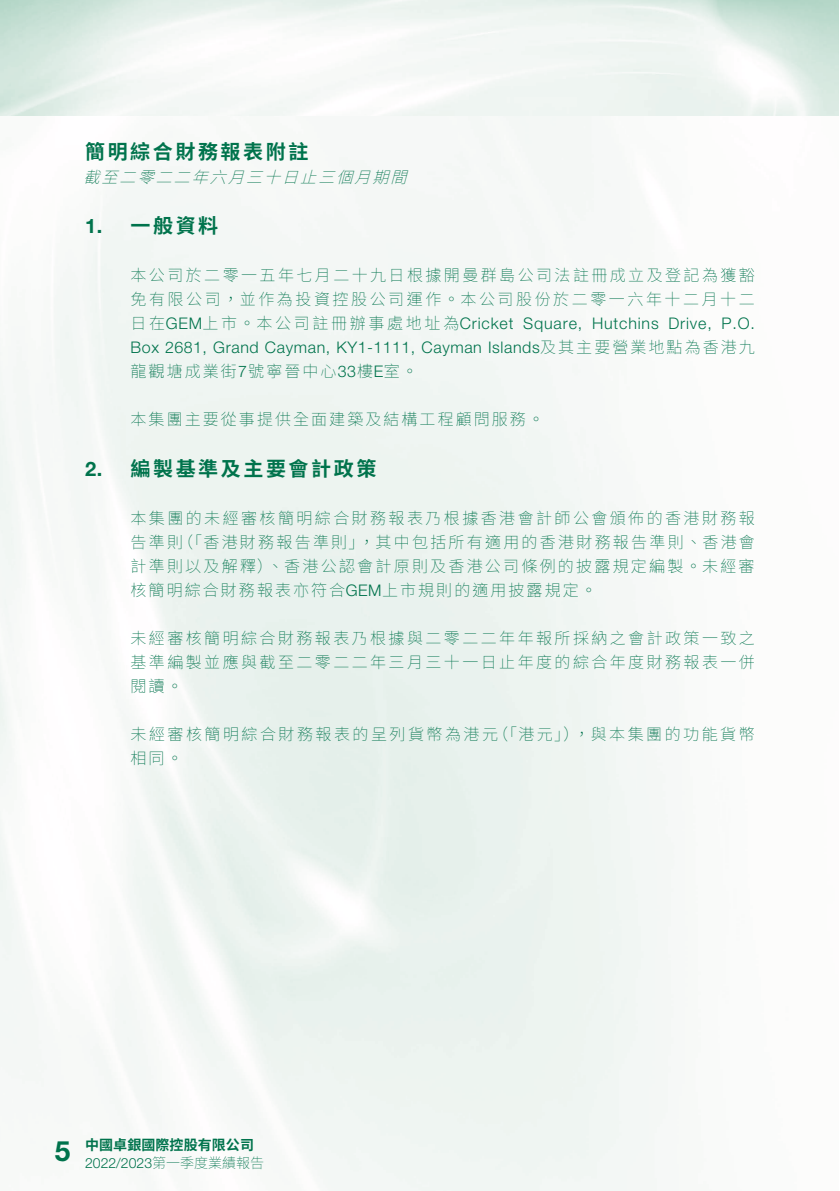
<style>
.page{position:relative;width:840px;height:1191px;background:#fff}
.page>*{position:absolute;margin:0;border:0;box-sizing:border-box;transform-origin:0 0}
.t1{font:700 28px "Helvetica Neue LT Std";color:#00734c}
.t2{font:700 20px "Source Han Sans HC";letter-spacing:.13em;color:#00734c}
.t3{font:700 20px "Helvetica Neue LT Std";color:#00734c}
.t4{font:200 16px/24px "Source Han Sans HC";letter-spacing:.15em;color:#00734c}
.t5{font:300 16px "Helvetica Neue LT Std";letter-spacing:.04em;color:#00734c}
.t6{font:200 16px "Source Han Sans HC";letter-spacing:.13em;color:#00734c}
.t7{font:italic 200 16px "Source Han Sans HC";color:#00734c}
.t8{font:300 14px "Helvetica Neue LT Std";color:#00734c}
.t9{font:700 14px "Source Han Sans HC";letter-spacing:.005em;color:#00734c}
.s1{font-family:"Helvetica Neue LT Std";font-weight:300}
.s2{font-family:"Source Han Sans HC";font-weight:200}
</style>
<div class="page">
<p class="t2" style="left:85px;top:141px;width:225px">簡明綜合財務報表附註</p>
<p class="t7" style="left:83px;top:168px;width:337px">截至二零二二年六月三十日止三個月期間</p>
<p class="t2" style="left:130px;top:215px;width:89px">一般資料</p>
<p class="t3" style="left:85px;top:214px;width:19px">1.</p>
<p class="t3" style="left:85px;top:456px;width:19px">2.</p>
<p class="t4" style="left:130px;top:264px;width:625px">本公司於二零一五年七月二十九日根據開曼群島公司法註冊成立及登記為獲豁免有限公司，並作為投資控股公司運作。本公司股份於二零一六年十二月十二</p>
<p class="t5" style="left:668px;top:314px;width:88px">Drive P, O. .</p>
<p class="t4" style="left:130px;top:312px;width:384px">日在<span class="s1">GEM</span>上市。本公司註冊辦事處地址為<span class="s1">Cricket</span></p>
<p class="t5" style="left:130px;top:338px;width:625px">Box 2681, Grand Cayman, KY1-1111, Cayman Islands<span class="s2">及其主要營業地點為香港九</span></p>
<p class="t6" style="left:130px;top:362px;width:288px">龍觀塘成業街<span class="s1">7</span>號寧晉中心<span class="s1">33</span>樓<span class="s1">E</span>室。</p>
<p class="t6" style="left:130px;top:410px;width:415px">本集團主要從事提供全面建築及結構工程顧問服務。</p>
<p class="t2" style="left:130px;top:457px;width:247px">編製基準及主要會計政策</p>
<p class="t5" style="left:523px;top:314px;width:60px">Square,</p>
<p class="t5" style="left:591px;top:314px;width:68px">Hutchins</p>
<p class="t4" style="left:130px;top:506px;width:625px;text-align:right">本集團的未經審核簡明綜合財務報表乃根據香港會計師公會頒佈的香港財務報，其中包括所有適用的香港財務報告準則、香港會</p>
<p class="t4" style="left:177px;top:530px;width:189px">（「香港財務報告準則」</p>
<p class="t4" style="left:130px;top:530px;width:625px">告準則<br>計準則以及解釋）、香港公認會計原則及香港公司條例的披露規定編製。未經審核簡明綜合財務報表亦符合<span class="s1">GEM</span>上市規則的適用披露規定。</p>
<p class="t4" style="left:130px;top:626px;width:625px;text-align:justify">未經審核簡明綜合財務報表乃根據與二零二二年年報所採納之會計政策一致之基準編製並應與截至二零二二年三月三十一日止年度的綜合年度財務報表一併閱讀。</p>
<p class="t4" style="left:573px;top:722px;width:182px">，與本集團的功能貨幣</p>
<p class="t4" style="left:491px;top:722px;width:89px">（「港元」）</p>
<p class="t4" style="left:130px;top:722px;width:369px">未經審核簡明綜合財務報表的呈列貨幣為港元相同。</p>
<h1 class="t1" style="left:55px;top:1133px;width:17px">5</h1>
<p class="t9" style="left:85px;top:1136px;width:170px">中國卓銀國際控股有限公司</p>
<p class="t8" style="left:85px;top:1154px;width:180px">2022/2023<span class="s2">第一季度業績報告</span></p>
</div>
